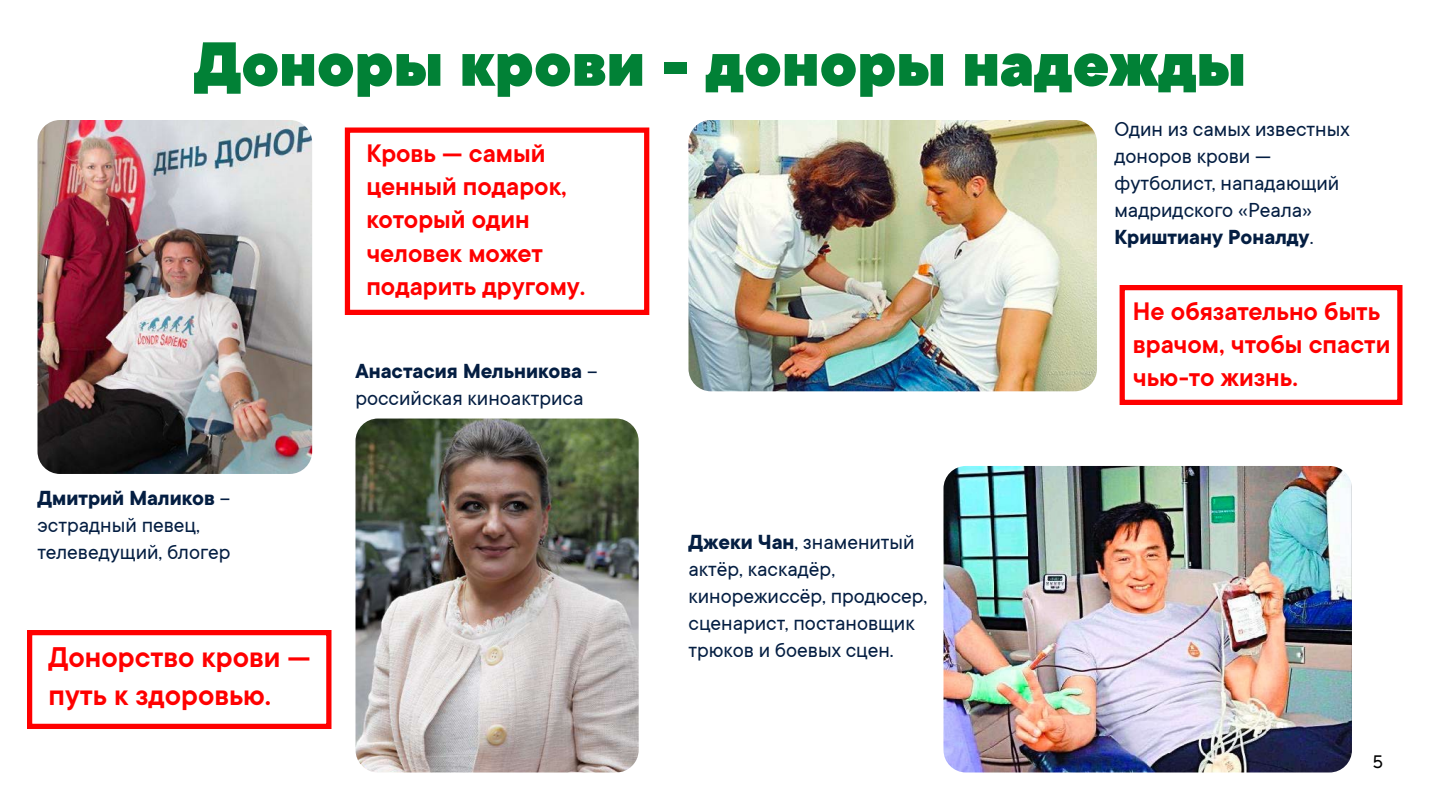
<style>
.page{position:relative;width:1440px;height:810px;background:#fff}
.page>*{position:absolute;margin:0;border:0;box-sizing:border-box;transform-origin:0 0}
.t1{font:900 69px "TT Commons";color:#018136}
.t2{font:600 31.5px/37.8px "TT Commons";color:#f00}
.t3{font:600 27.75px/33.3px "TT Commons";color:#f00}
.t4{font:22.5px/27px "TT Commons";color:#041e42}
.t5{font:18px "TT Norms Pro";color:#000}
.s1{font-weight:700}
</style>
<div class="page">
<img style="left:38px;top:120px;width:274px;height:354px">
<img style="left:944px;top:466px;width:408px;height:306px">
<img style="left:356px;top:419px;width:283px;height:353px">
<img style="left:688px;top:120px;width:409px;height:271px">
<div style="left:27px;top:630px;width:305px;height:99px;border:5px solid #f00"></div>
<div style="left:1120px;top:285px;width:282px;height:120px;border:5px solid #f00"></div>
<div style="left:345px;top:128px;width:304px;height:187px;border:5px solid #f00"></div>
<h1 class="t1" style="left:194px;top:25px;width:1053px">Доноры крови - доноры надежды</h1>
<p class="t4" style="left:38px;top:485px;width:194px"><span class="s1">Дмитрий Маликов</span> – эстрадный певец, телеведущий, блогер</p>
<h2 class="t2" style="left:49px;top:639px;width:264px">Донорство крови — путь к здоровью.</h2>
<p class="t3" style="left:366px;top:137px;width:221px">Кровь — самый ценный подарок, который один человек может подарить другому.</p>
<p class="t4" style="left:355px;top:358px;width:243px"><span class="s1">Анастасия Мельникова</span> – российская киноактриса</p>
<p class="t4" style="left:688px;top:529px;width:240px"><span class="s1">Джеки Чан</span>, знаменитый актёр, каскадёр, кинорежиссёр, продюсер, сценарист, постановщик трюков и боевых сцен.</p>
<p class="t4" style="left:1114px;top:116px;width:237px">Один из самых известных доноров крови — футболист, нападающий мадридского «Реала»<br><span class="s1">Криштиану Роналду</span>.</p>
<p class="t3" style="left:1133px;top:295px;width:259px">Не обязательно быть врачом, чтобы спасти чью-то жизнь.</p>
<p class="t5" style="left:1372px;top:748px;width:12px">5</p>
</div>
